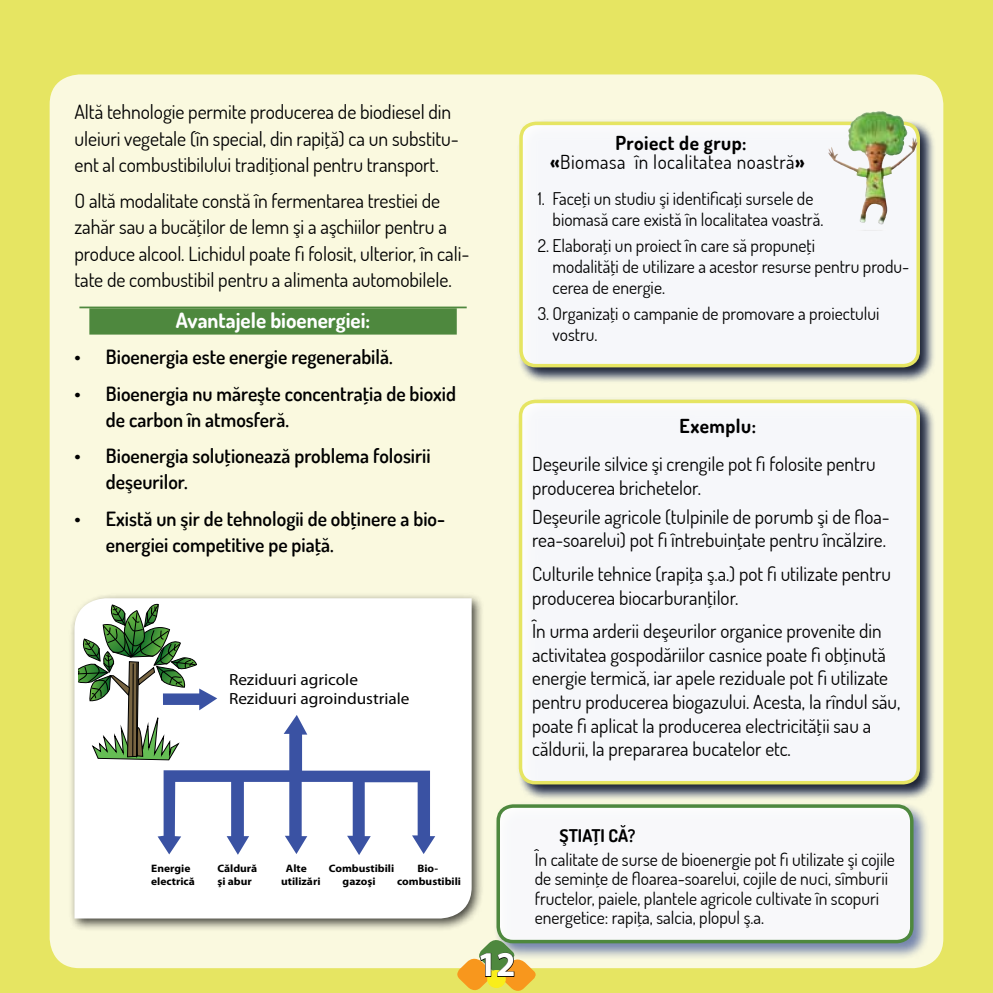
<style>
.page{position:relative;width:993px;height:993px;background:#fff}
.page>*{position:absolute;margin:0;border:0;box-sizing:border-box;transform-origin:0 0}
.t1{font:700 35px "Myriad Pro";color:#fff}
.t2{font:700 21px "Dosis";color:#fff}
.t3{font:19.6px/26.2px "Dosis";letter-spacing:-.005em;color:#000}
.t4{font:600 19.6px/26.2px "Dosis";color:#000}
.t5{font:19.25px/23.6px "Dosis";color:#000}
.t6{font:19.25px/19.2px "Dosis";letter-spacing:.025em;color:#000;text-align:center}
.t7{font:700 19.25px "Dosis";color:#000}
.t8{font:17.5px/21px "Dosis";color:#000}
.t9{font:700 17.5px "Dosis";color:#000}
.t10{font:16.1px/19.4px "Myriad Pro";color:#000;scale:1.07 1}
.t11{font:700 10.85px "Myriad Pro";color:#000;scale:1.07 1}
.s1{font-weight:700}
</style>
<div class="page">
<div style="left:0;top:0;width:992px;height:992px;background:#e6e562"></div>
<div style="left:50px;top:74px;width:893px;height:893px;background:#faf9df;border-radius:30px"></div>
<hr style="left:79px;top:306px;width:387px;height:2px;background:#4e883e">
<div style="left:89px;top:308px;width:367px;height:26px;background:#4e883e"></div>
<div style="left:68px;top:592px;width:416px;height:339px;background:#000;opacity:.75"></div>
<svg style="left:73px;top:596px;width:400px;height:323px;background:#e0e4e7"></svg>
<div style="left:493px;top:801px;width:436px;height:158px;background:#25408f;opacity:.65"></div>
<div style="left:498px;top:805px;width:413px;height:136px;background:#f8f8fa;border-radius:15px"></div>
<div style="left:496px;top:804px;width:417px;height:139px;border:4px solid #4e883e;border-radius:15px"></div>
<div style="left:518px;top:399px;width:416px;height:400px;background:#000;opacity:.75"></div>
<div style="left:520px;top:401px;width:397px;height:381px;background:#f6f7fa;border-radius:15px"></div>
<div style="left:518px;top:399px;width:401px;height:385px;border:4px solid #e6e562;border-radius:15px"></div>
<div style="left:516px;top:119px;width:420px;height:265px;background:#f6f6dd"></div>
<div style="left:518px;top:121px;width:416px;height:261px;background:#000;opacity:.75"></div>
<div style="left:521px;top:123px;width:396px;height:242px;background:#f6f7fa;border-radius:15px"></div>
<div style="left:519px;top:122px;width:400px;height:245px;border:4px solid #e6e562;border-radius:15px"></div>
<svg style="left:454px;top:935px;width:83px;height:56px"></svg>
<img style="left:827px;top:111px;width:54px;height:67px">
<p class="t3" style="left:74px;top:99px;width:386px">Altă tehnologie permite producerea de biodiesel din uleiuri vegetale (în special, din rapiţă) ca un substitu&shy;ent al combustibilului tradiţional pentru transport.</p>
<p class="t3" style="left:74px;top:187px;width:396px">O altă modalitate constă în fermentarea trestiei de zahăr sau a bucăţilor de lemn şi a aşchiilor pentru a produce alcool. Lichidul poate fi folosit, ulterior, în cali&shy;tate de combustibil pentru a alimenta automobilele.</p>
<p class="t2" style="left:176px;top:307px;width:196px">Avantajele bioenergiei:</p>
<p class="t4" style="left:74px;top:343px;width:319px">• Bioenergia este energie regenerabilă.</p>
<p class="t4" style="left:106px;top:379px;width:351px;text-indent:-31px">• Bioenergia nu măreşte concentraţia de bioxid de carbon în atmosferă.</p>
<p class="t4" style="left:106px;top:442px;width:326px;text-indent:-31px">• Bioenergia soluţionează problema folosirii deşeurilor.</p>
<p class="t4" style="left:106px;top:504px;width:340px;text-indent:-31px">• Există un şir de tehnologii de obţinere a bio&shy;energiei competitive pe piaţă.</p>
<p class="t10" style="left:229px;top:669px;width:170px">Reziduuri agricole<br>Reziduuri agroindustriale</p>
<p class="t6" style="left:550px;top:133px;width:256px"><span class="s1">Proiect de grup:<br>«</span>Biomasa în localitatea noastră<span class="s1">»</span></p>
<p class="t8" style="left:552px;top:188px;width:272px;text-indent:-15px">1. Faceţi un studiu şi identificaţi sursele de biomasă care există în localitatea voastră.</p>
<p class="t8" style="left:552px;top:234px;width:358px;text-indent:-15px">2. Elaboraţi un proiect în care să propuneţi<br>modalităţi de utilizare a acestor resurse pentru produ&shy;cerea de energie.</p>
<p class="t8" style="left:552px;top:302px;width:328px;text-indent:-15px">3. Organizaţi o campanie de promovare a proiectului vostru.</p>
<p class="t7" style="left:679px;top:413px;width:78px">Exemplu:</p>
<p class="t5" style="left:532px;top:452px;width:345px">Deşeurile silvice şi crengile pot fi folosite pentru producerea brichetelor.</p>
<p class="t5" style="left:532px;top:504px;width:359px">Deşeurile agricole (tulpinile de porumb şi de floa&shy;rea-soarelui) pot fi întrebuinţate pentru încălzire.</p>
<p class="t5" style="left:532px;top:561px;width:360px">Culturile tehnice (rapiţa ş.a.) pot fi utilizate pentru producerea biocarburanţilor.</p>
<p class="t5" style="left:532px;top:618px;width:369px">În urma arderii deşeurilor organice provenite din activitatea gospodăriilor casnice poate fi obţinută energie termică, iar apele reziduale pot fi utilizate pentru producerea biogazului. Acesta, la rîndul său, poate fi aplicat la producerea electricităţii sau a căldurii, la prepararea bucatelor etc.</p>
<p class="t11" style="left:151px;top:860px;width:38px">Energie</p>
<p class="t11" style="left:217px;top:860px;width:39px">Căldură</p>
<p class="t11" style="left:286px;top:860px;width:21px">Alte</p>
<p class="t11" style="left:328px;top:860px;width:63px">Combustibili</p>
<p class="t11" style="left:417px;top:860px;width:21px">Bio-</p>
<p class="t11" style="left:151px;top:873px;width:42px">electrică</p>
<p class="t11" style="left:217px;top:873px;width:34px">şi abur</p>
<p class="t11" style="left:281px;top:873px;width:38px">utilizări</p>
<p class="t11" style="left:342px;top:873px;width:32px">gazoşi</p>
<p class="t11" style="left:397px;top:873px;width:61px">combustibili</p>
<h1 class="t1" style="left:477px;top:941px;width:40px">12</h1>
<p class="t9" style="left:559px;top:823px;width:77px">Ştiaţi că?</p>
<p class="t8" style="left:534px;top:849px;width:361px;line-height:19.2px">În calitate de surse de bioenergie pot fi utilizate şi cojile de seminţe de floarea-soarelui, cojile de nuci, sîmburii fructelor, paiele, plantele agricole cultivate în scopuri energetice: rapiţa, salcia, plopul ş.a.</p>
</div>
